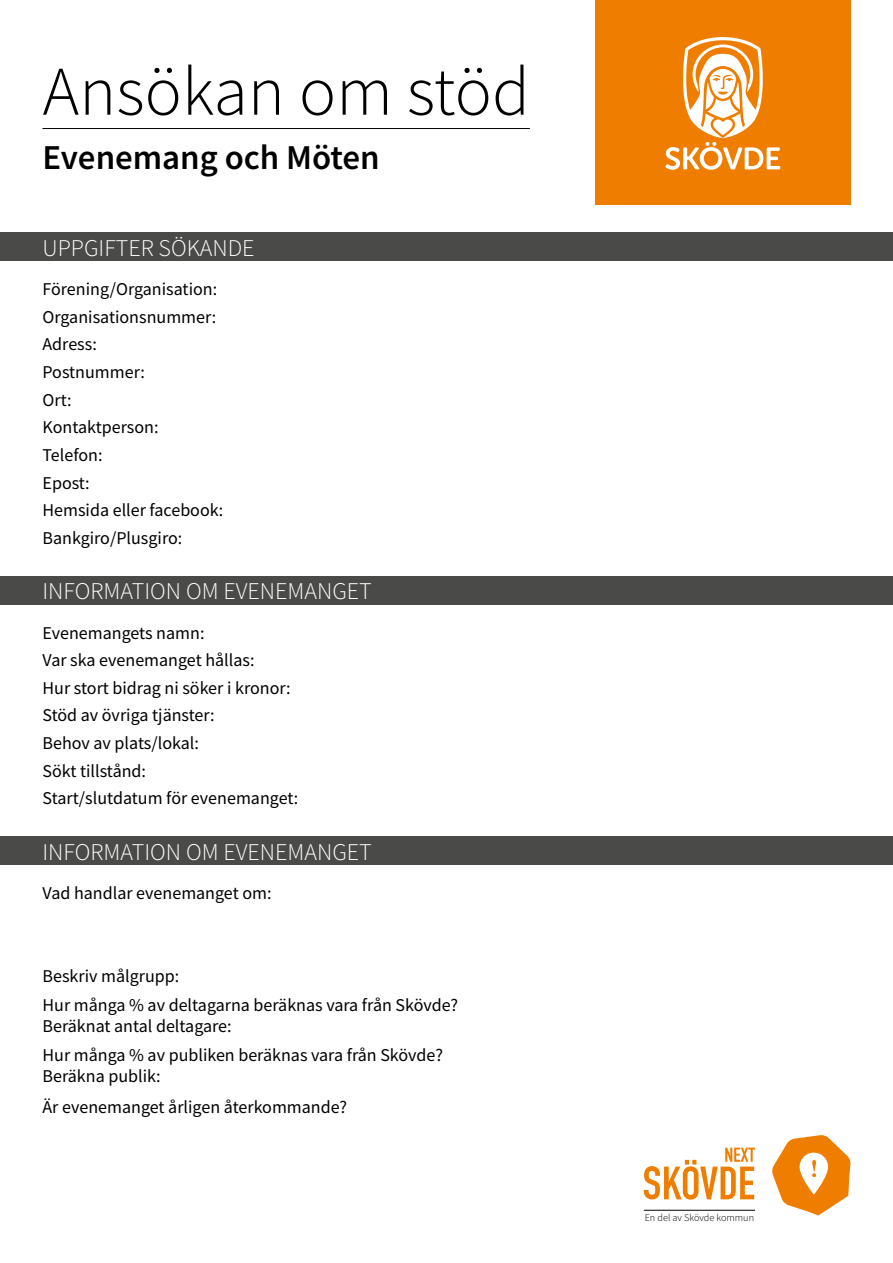
<style>
.page{position:relative;width:893px;height:1263px;background:#fff}
.page>*{position:absolute;margin:0;border:0;box-sizing:border-box;transform-origin:0 0}
.t1{font:300 69.75px "Source Sans Pro";color:#000}
.t2{font:600 34.8px "Source Sans Pro";color:#000}
.t3{font:300 24px "Source Sans Pro";color:#fff}
.t4{font:18px/27.6px "Source Sans Pro";color:#000}
.t5{font:300 10.2px "Source Sans Pro";color:#000}
</style>
<div class="page">
<hr style="left:43px;top:128px;width:487px;height:1px;background:#000">
<div style="left:0;top:233px;width:893px;height:28px;background:#4a4a49"></div>
<div style="left:0;top:576px;width:893px;height:29px;background:#4a4a49"></div>
<div style="left:0;top:836px;width:893px;height:29px;background:#4a4a49"></div>
<div style="left:595px;top:0;width:255px;height:204px;background:#ef7d00"></div>
<svg style="left:665px;top:37px;width:115px;height:133px"></svg>
<svg style="left:772px;top:1135px;width:78px;height:80px"></svg>
<svg style="left:644px;top:1147px;width:111px;height:52px"></svg>
<hr style="left:644px;top:1210px;width:111px;height:1px;background:#000">
<h1 class="t1" style="left:43px;top:45px;width:489px">Ansökan om stöd</h1>
<h2 class="t2" style="left:43px;top:134px;width:339px">Evenemang och Möten</h2>
<h3 class="t3" style="left:43px;top:232px;width:214px">UPPGIFTER SÖKANDE</h3>
<p class="t4" style="left:43px;top:275px;width:182px">Förening/Organisation:<br>Organisationsnummer:<br>Adress:<br>Postnummer:<br>Ort:<br>Kontaktperson:<br>Telefon:<br>Epost:<br>Hemsida eller facebook:<br>Bankgiro/Plusgiro:</p>
<h3 class="t3" style="left:43px;top:575px;width:331px">INFORMATION OM EVENEMANGET</h3>
<p class="t4" style="left:43px;top:619px;width:257px">Evenemangets namn:<br>Var ska evenemanget hållas:<br>Hur stort bidrag ni söker i kronor:<br>Stöd av övriga tjänster:<br>Behov av plats/lokal:<br>Sökt tillstånd:<br>Start/slutdatum för evenemanget:</p>
<h3 class="t3" style="left:43px;top:836px;width:331px">INFORMATION OM EVENEMANGET</h3>
<p class="t4" style="left:43px;top:879px;width:231px">Vad handlar evenemanget om:</p>
<p class="t4" style="left:43px;top:961px;width:417px;line-height:28.7px">Beskriv målgrupp:<br>Hur många % av deltagarna beräknas vara från Skövde?</p>
<p class="t4" style="left:43px;top:1012px;width:402px;line-height:28.5px">Beräknat antal deltagare:<br>Hur många % av publiken beräknas vara från Skövde?</p>
<p class="t4" style="left:43px;top:1061px;width:306px;line-height:30.6px">Beräkna publik:<br>Är evenemanget årligen återkommande?</p>
<p class="t5" style="left:645px;top:1210px;width:111px">En del av Skövde kommun</p>
</div>
